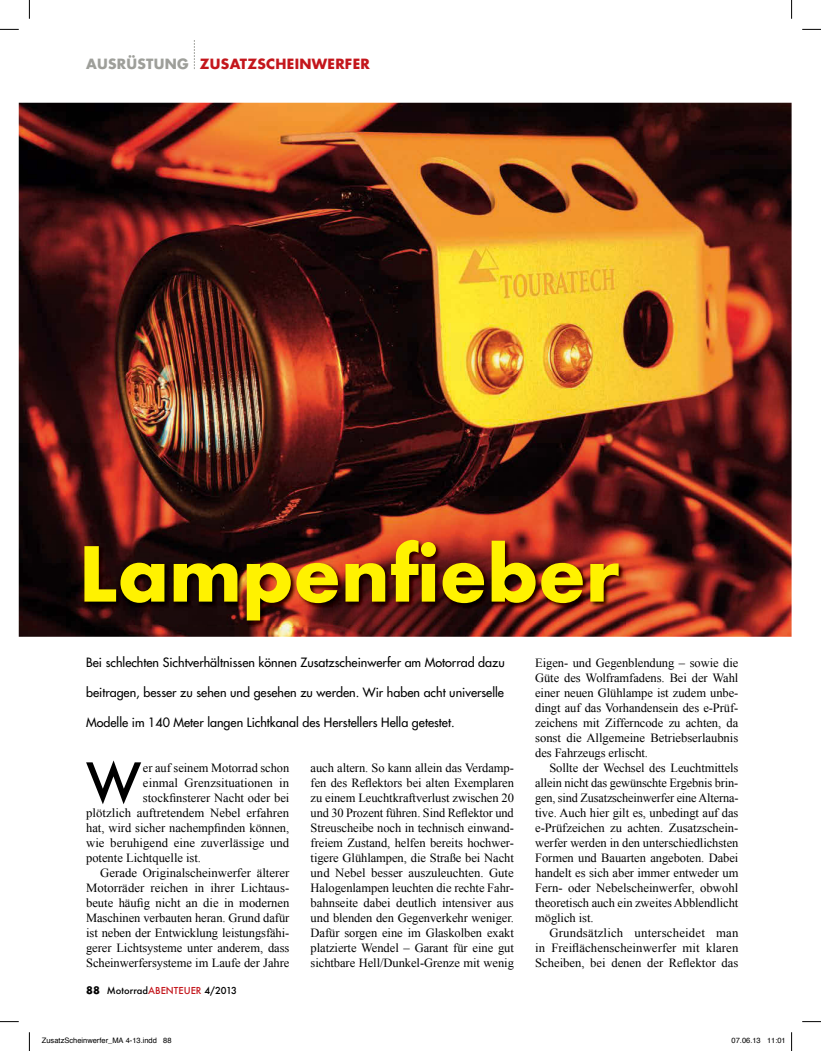
<style>
.page{position:relative;width:821px;height:1051px;background:#fff}
.page>*{position:absolute;margin:0;border:0;box-sizing:border-box;transform-origin:0 0}
.t1{font:700 83.12px "Futura T";color:#fff200}
.t2{font:500 52.25px "Futura";color:#000}
.t3{font:700 13.75px "Futura";letter-spacing:.02em;color:#c4161c}
.t4{font:12.5px/15px "Times New Roman";color:#000;text-align:justify}
.t5{font:12.5px "Futura";color:#000}
.t6{font:500 9.38px "Futura";color:#000}
.t7{font:7.5px "Helvetica";color:#000}
.s1{color:#9e9f9a}
.s2{font-weight:700;font-size:10px}
.s3{color:#c4161c}
</style>
<div class="page">
<svg style="left:194px;top:40px;width:1px;height:29px"></svg>
<img style="left:19px;top:103px;width:772px;height:534px">
<img style="left:83px;top:538px;width:542px;height:89px">
<svg style="left:0;top:29px;width:19px;height:1px"></svg>
<svg style="left:802px;top:29px;width:19px;height:1px"></svg>
<svg style="left:0;top:1021px;width:19px;height:1px"></svg>
<svg style="left:802px;top:1021px;width:19px;height:1px"></svg>
<svg style="left:29px;top:0;width:1px;height:19px"></svg>
<svg style="left:29px;top:1032px;width:1px;height:19px"></svg>
<svg style="left:791px;top:0;width:1px;height:19px"></svg>
<svg style="left:791px;top:1032px;width:1px;height:19px"></svg>
<p class="t3" style="left:86px;top:55px;width:285px"><span class="s1">AUSRÜSTUNG</span> ZUSATZSCHEINWERFER</p>
<h1 class="t1" style="left:79px;top:525px;width:543px">Lampenfieber</h1>
<p class="t5" style="left:86px;top:654px;width:420px">Bei schlechten Sichtverhältnissen können Zusatzscheinwerfer am Motorrad dazu</p>
<p class="t5" style="left:86px;top:684px;width:419px">beitragen, besser zu sehen und gesehen zu werden. Wir haben acht universelle</p>
<p class="t5" style="left:86px;top:714px;width:370px">Modelle im 140 Meter langen Lichtkanal des Herstellers Hella getestet.</p>
<h2 class="t2" style="left:86px;top:746px;width:57px">W</h2>
<p class="t4" style="left:143px;top:760px;width:148px">er auf seinem Motorrad schon</p>
<p class="t4" style="left:143px;top:775px;width:148px">einmal Grenzsituationen in</p>
<p class="t4" style="left:143px;top:790px;width:148px">stockfinsterer Nacht oder bei</p>
<p class="t4" style="left:86px;top:805px;width:205px">plötzlich auftretendem Nebel erfahren</p>
<p class="t4" style="left:86px;top:820px;width:205px">hat, wird sicher nachempfinden können,</p>
<p class="t4" style="left:86px;top:835px;width:205px">wie beruhigend eine zuverlässige und</p>
<p class="t4" style="left:86px;top:850px;width:116px">potente Lichtquelle ist.</p>
<p class="t4" style="left:100px;top:865px;width:190px">Gerade Originalscheinwerfer älterer</p>
<p class="t4" style="left:86px;top:880px;width:205px">Motorräder reichen in ihrer Lichtaus-</p>
<p class="t4" style="left:86px;top:895px;width:205px">beute häufig nicht an die in modernen</p>
<p class="t4" style="left:86px;top:910px;width:205px">Maschinen verbauten heran. Grund dafür</p>
<p class="t4" style="left:86px;top:925px;width:205px">ist neben der Entwicklung leistungsfähi-</p>
<p class="t4" style="left:86px;top:940px;width:205px">gerer Lichtsysteme unter anderem, dass</p>
<p class="t4" style="left:86px;top:955px;width:205px">Scheinwerfersysteme im Laufe der Jahre</p>
<p class="t6" style="left:86px;top:984px;width:152px"><span class="s2">88</span> Motorrad<span class="s3">ABENTEUER</span> 4/2013</p>
<p class="t4" style="left:310px;top:760px;width:205px">auch altern. So kann allein das Verdamp&shy;fen des Reflektors bei alten Exemplaren zu einem Leuchtkraftverlust zwischen 20 und 30 Prozent führen. Sind Reflektor und Streuscheibe noch in technisch einwand&shy;freiem Zustand, helfen bereits hochwer&shy;tigere Glühlampen, die Straße bei Nacht und Nebel besser auszuleuchten. Gute Halogenlampen leuchten die rechte Fahr&shy;bahnseite dabei deutlich intensiver aus und blenden den Gegenverkehr weniger.<br>Dafür sorgen eine im Glaskolben exakt platzierte Wendel – Garant für eine gut sichtbare Hell/Dunkel-Grenze mit wenig</p>
<p class="t4" style="left:535px;top:655px;width:205px">Eigen- und Gegenblendung – sowie die Güte des Wolframfadens. Bei der Wahl einer neuen Glühlampe ist zudem unbe&shy;dingt auf das Vorhandensein des e-Prüf&shy;zeichens mit Zifferncode zu achten, da sonst die Allgemeine Betriebserlaubnis des Fahrzeugs erlischt.</p>
<p class="t4" style="left:535px;top:760px;width:205px;text-indent:14px">Sollte der Wechsel des Leuchtmittels allein nicht das gewünschte Ergebnis brin&shy;gen, sind Zusatzscheinwerfer eine Alterna&shy;tive. Auch hier gilt es, unbedingt auf das e-Prüfzeichen zu achten. Zusatzschein&shy;werfer werden in den unterschiedlichsten Formen und Bauarten angeboten. Dabei handelt es sich aber immer entweder um Fern- oder Nebelscheinwerfer, obwohl theoretisch auch ein zweites Abblendlicht möglich ist.</p>
<p class="t4" style="left:535px;top:925px;width:205px;text-indent:14px">Grundsätzlich unterscheidet man in Freiflächenscheinwerfer mit klaren Scheiben, bei denen der Reflektor das</p>
<p class="t7" style="left:42px;top:1035px;width:131px">ZusatzScheinwerfer_MA 4-13.indd 88</p>
<p class="t7" style="left:731px;top:1035px;width:56px">07.06.13 11:01</p>
</div>
